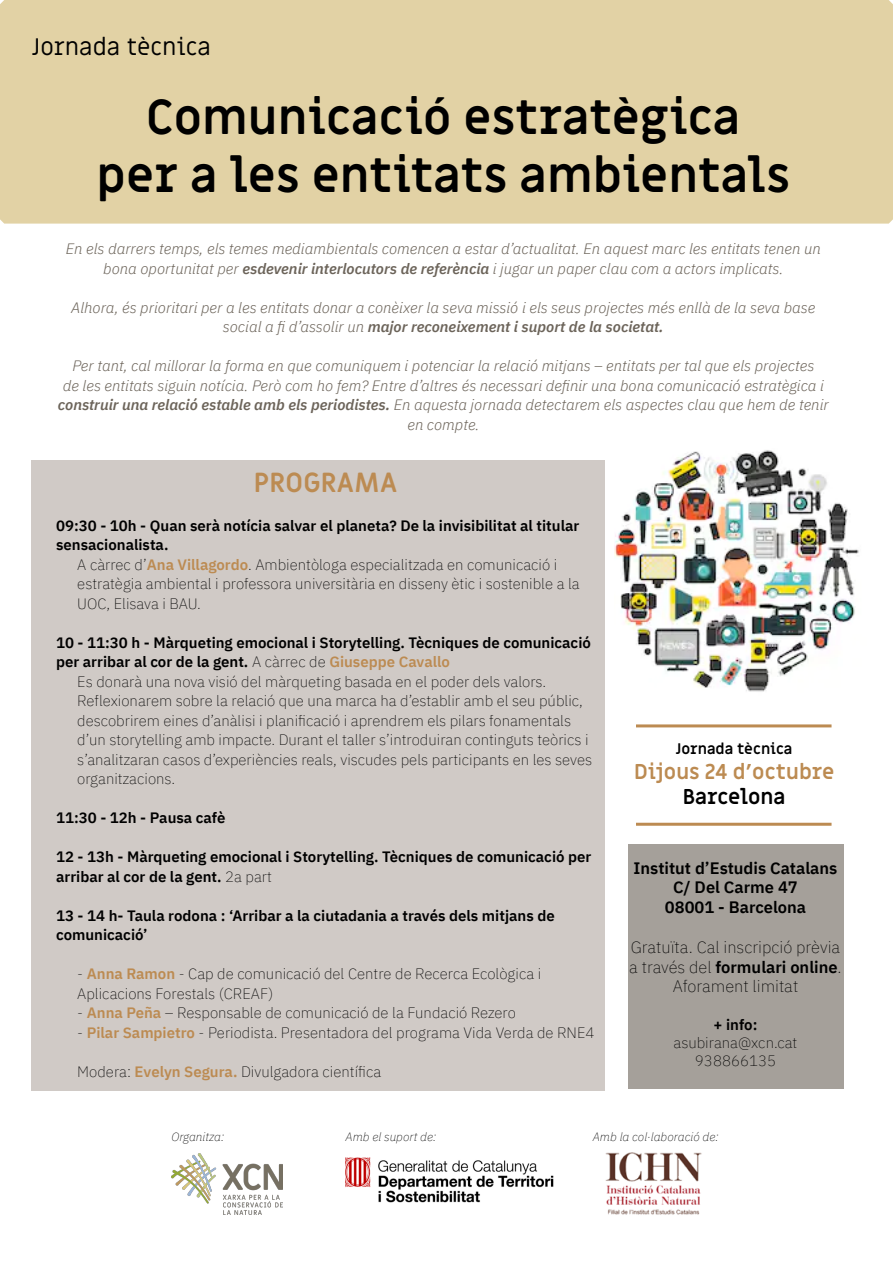
<style>
.page{position:relative;width:893px;height:1263px;background:#fff}
.page>*{position:absolute;margin:0;border:0;box-sizing:border-box;transform-origin:0 0}
.t1{font:700 48px/57.6px "Miriam Libre";letter-spacing:-.005em;color:#000;text-align:center}
.t2{font:700 27px "Miriam Libre";letter-spacing:.005em;color:#bc8b52}
.t3{font:24px "Miriam Libre";color:#000}
.t4{font:700 21px "Miriam Libre";letter-spacing:-.005em;color:#bc8b52}
.t5{font:700 21px "Miriam Libre";letter-spacing:-.005em;color:#000}
.t6{font:200 16.5px/19.8px "IBM Plex Sans";color:#000;text-align:center}
.t7{font:600 16.5px/19.8px "IBM Plex Sans";color:#000;text-align:center}
.t8{font:200 15px/19.5px "IBM Plex Sans";color:#000}
.t9{font:italic 300 15px/19.5px "IBM Plex Sans";color:#6c645a;text-align:center}
.t10{font:600 15px/19.5px "IBM Plex Sans";color:#000}
.t11{font:700 15px "Miriam Libre";color:#000}
.t12{font:italic 200 12px "IBM Plex Sans";color:#000}
.s1{font-weight:600}
.s2{font-weight:600;color:#bc8b52}
.s3{font-weight:200}
.s4{color:#bc8b52}
</style>
<div class="page">
<div style="left:32px;top:460px;width:573px;height:630px;background:#d0cac6"></div>
<div style="left:628px;top:844px;width:215px;height:245px;background:#a5a09a"></div>
<div style="left:0;top:0;width:893px;height:224px;background:#e2d2a5"></div>
<img style="left:171px;top:1153px;width:111px;height:62px">
<img style="left:346px;top:1157px;width:207px;height:46px">
<img style="left:605px;top:1152px;width:97px;height:63px">
<img style="left:614px;top:450px;width:245px;height:242px">
<hr style="left:636px;top:823px;width:195px;height:3px;background:#bc8b52">
<hr style="left:636px;top:724px;width:195px;height:3px;background:#bc8b52">
<h3 class="t3" style="left:32px;top:32px;width:180px">Jornada tècnica</h3>
<h1 class="t1" style="left:97px;top:90px;width:695px">Comunicació estratègica<br>per a les entitats ambientals</h1>
<p class="t9" style="left:66px;top:238px;width:756px">En els darrers temps, els temes mediambientals comencen a estar d’actualitat. En aquest marc les entitats tenen un bona oportunitat per <span class="s1">esdevenir interlocutors de referència</span> i jugar un paper clau com a actors implicats.</p>
<p class="t9" style="left:71px;top:296px;width:746px">Alhora, és prioritari per a les entitats donar a conèixer la seva missió i els seus projectes més enllà de la seva base social a fi d’assolir un <span class="s1">major reconeixement i suport de la societat.</span></p>
<p class="t9" style="left:58px;top:355px;width:772px">Per tant, cal millorar la forma en que comuniquem i potenciar la relació mitjans – entitats per tal que els projectes<br>de les entitats siguin notícia. Però com ho fem? Entre d’altres és necessari definir una bona comunicació estratègica i <span class="s1">construir una relació estable amb els periodistes.</span> En aquesta jornada detectarem els aspectes clau que hem de tenir en compte.</p>
<h2 class="t2" style="left:254px;top:465px;width:145px">PROGRAMA</h2>
<p class="t10" style="left:56px;top:514px;width:525px">09:30 - 10h - Quan serà notícia salvar el planeta? De la invisibilitat al titular sensacionalista.</p>
<p class="t8" style="left:77px;top:553px;width:504px">A càrrec d’<span class="s2">Ana Villagordo</span>. Ambientòloga especialitzada en comunicació i estratègia ambiental i professora universitària en disseny ètic i sostenible a la<br>UOC, Elisava i BAU.</p>
<p class="t10" style="left:56px;top:631px;width:536px">10 - 11:30 h - Màrqueting emocional i Storytelling. Tècniques de comunicació</p>
<p class="t10" style="left:56px;top:651px;width:395px">per arribar al cor de la gent. <span class="s3">A càrrec de</span> <span class="s4">Giuseppe Cavallo</span></p>
<p class="t8" style="left:77px;top:670px;width:470px">Es donarà una nova visió del màrqueting basada en el poder dels valors.</p>
<p class="t8" style="left:77px;top:690px;width:507px">Reflexionarem sobre la relació que una marca ha d’establir amb el seu públic,</p>
<p class="t8" style="left:77px;top:709px;width:495px">descobrirem eines d’anàlisi i planificació i aprendrem els pilars fonamentals</p>
<p class="t8" style="left:77px;top:729px;width:513px">d’un storytelling amb impacte. Durant el taller s’introduiran continguts teòrics i</p>
<p class="t8" style="left:77px;top:748px;width:516px">s’analitzaran casos d’experiències reals, viscudes pels participants en les seves</p>
<p class="t8" style="left:77px;top:768px;width:99px">organitzacions.</p>
<p class="t10" style="left:56px;top:807px;width:171px">11:30 - 12h - Pausa cafè</p>
<p class="t10" style="left:56px;top:846px;width:537px">12 - 13h - Màrqueting emocional i Storytelling. Tècniques de comunicació per arribar al cor de la gent. <span class="s3">2a part</span></p>
<p class="t10" style="left:56px;top:904px;width:500px">13 - 14 h- Taula rodona : ‘Arribar a la ciutadania a través dels mitjans de comunicació’</p>
<p class="t8" style="left:77px;top:963px;width:465px">- <span class="s2">Anna Ramon</span> - Cap de comunicació del Centre de Recerca Ecològica i<br>Aplicacions Forestals (CREAF)</p>
<p class="t8" style="left:77px;top:1002px;width:440px">- <span class="s2">Anna Peña</span> – Responsable de comunicació de la Fundació Rezero</p>
<p class="t8" style="left:77px;top:1021px;width:519px">- <span class="s2">Pilar Sampietro</span> - Periodista. Presentadora del programa Vida Verda de RNE4</p>
<p class="t8" style="left:77px;top:1060px;width:305px">Modera: <span class="s2">Evelyn Segura.</span> Divulgadora científica</p>
<p class="t11" style="left:676px;top:739px;width:118px">Jornada tècnica</p>
<h3 class="t4" style="left:634px;top:759px;width:202px">Dijous 24 d’octubre</h3>
<h3 class="t5" style="left:683px;top:784px;width:104px">Barcelona</h3>
<p class="t7" style="left:634px;top:856px;width:205px">Institut d’Estudis Catalans<br>C/ Del Carme 47<br>08001 - Barcelona</p>
<p class="t6" style="left:629px;top:936px;width:214px">Gratuïta. Cal inscripció prèvia a través del <span class="s1">formulari online</span>.<br>Aforament limitat</p>
<p class="t10" style="left:713px;top:1014px;width:45px">+ info:</p>
<p class="t8" style="left:674px;top:1033px;width:125px;line-height:18px;text-align:center">asubirana@xcn.cat<br>938866135</p>
<p class="t12" style="left:171px;top:1127px;width:54px">Organitza:</p>
<p class="t12" style="left:346px;top:1127px;width:92px">Amb el suport de:</p>
<p class="t12" style="left:593px;top:1127px;width:127px">Amb la col·laboració de:</p>
</div>
